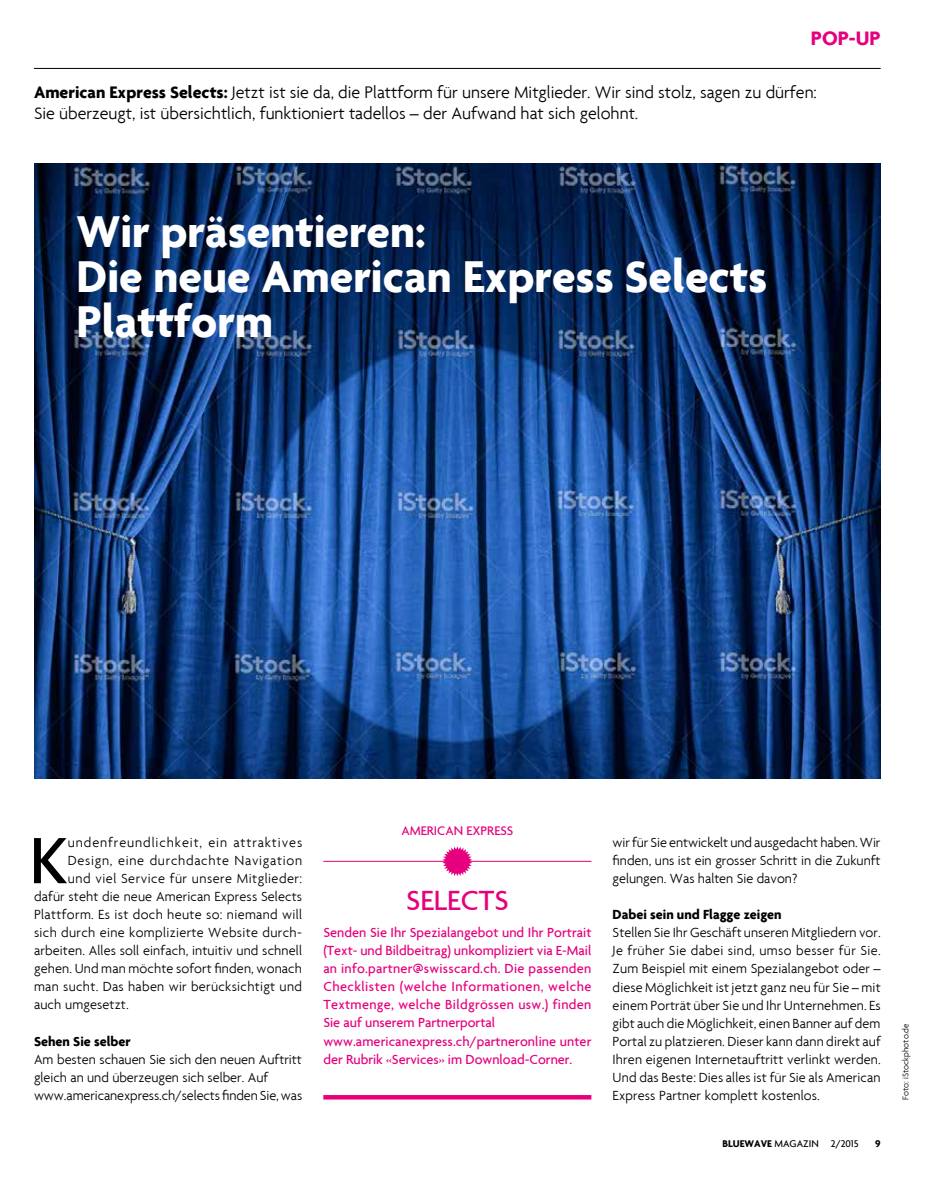
<style>
.page{position:relative;width:936px;height:1191px;background:#fff}
.page>*{position:absolute;margin:0;border:0;box-sizing:border-box;transform-origin:0 0}
.t1{font:500 70.8px "Agenda";color:#000}
.t2{font:700 48px/45px "Agenda";color:#fff}
.t3{font:500 30px "Agenda";color:#e6007d}
.t4{font:700 21px "Agenda";color:#e6007d}
.t5{font:300 18px/21px "Agenda";color:#000}
.t6{font:300 14.25px/18px "Agenda";letter-spacing:.01em;color:#000;text-align:justify}
.t7{font:500 14.25px/18px "Agenda";letter-spacing:.005em;color:#e6007d}
.t8{font:700 14.25px "Agenda";color:#000}
.t9{font:300 14.25px "Agenda";letter-spacing:.065em;color:#000}
.t10{font:300 14.25px "Agenda";letter-spacing:.035em;color:#000}
.t11{font:300 14.25px "Agenda";letter-spacing:.05em;color:#000}
.t12{font:500 13.5px "Agenda";color:#e6007d}
.t13{font:500 10.5px "Agenda";color:#000}
.t14{font:700 10.5px "Agenda";color:#000}
.t15{font:300 9px "Agenda";color:#000}
.s1{font-weight:700}
</style>
<div class="page">
<svg style="left:442px;top:846px;width:30px;height:30px"></svg>
<hr style="left:323px;top:861px;width:268px;height:1px;background:#e6007d">
<hr style="left:323px;top:1095px;width:268px;height:4px;background:#e6007d">
<hr style="left:34px;top:68px;width:846px;height:1px;background:#000">
<img style="left:34px;top:164px;width:846px;height:614px">
<h3 class="t4" style="left:810px;top:25px;width:71px">POP-UP</h3>
<p class="t5" style="left:34px;top:81px;width:784px"><span class="s1">American Express Selects:</span> Jetzt ist sie da, die Plattform für unsere Mitglieder. Wir sind stolz, sagen zu dürfen:<br>Sie überzeugt, ist übersichtlich, funktioniert tadellos – der Aufwand hat sich gelohnt.</p>
<h2 class="t2" style="left:77px;top:208px;width:692px">Wir präsentieren:<br>Die neue American Express Selects<br>Plattform</h2>
<h1 class="t1" style="left:29px;top:817px;width:40px">K</h1>
<p class="t9" style="left:68px;top:834px;width:236px">undenfreundlichkeit, ein attraktives</p>
<p class="t11" style="left:68px;top:852px;width:236px">Design, eine durchdachte Navigation</p>
<p class="t10" style="left:68px;top:870px;width:236px">und viel Service für unsere Mitglieder:</p>
<p class="t6" style="left:34px;top:887px;width:269px">dafür steht die neue American Express Selects</p>
<p class="t6" style="left:34px;top:905px;width:270px">Plattform. Es ist doch heute so: niemand will</p>
<p class="t6" style="left:34px;top:923px;width:269px">sich durch eine komplizierte Website durch-</p>
<p class="t6" style="left:34px;top:941px;width:269px">arbeiten. Alles soll einfach, intuitiv und schnell</p>
<p class="t6" style="left:34px;top:959px;width:269px">gehen. Und man möchte sofort finden, wonach</p>
<p class="t6" style="left:34px;top:977px;width:269px">man sucht. Das haben wir berücksichtigt und</p>
<p class="t6" style="left:34px;top:995px;width:96px">auch umgesetzt.</p>
<p class="t8" style="left:34px;top:1032px;width:98px">Sehen Sie selber</p>
<p class="t6" style="left:34px;top:1049px;width:270px;text-align:left">Am besten schauen Sie sich den neuen Auftritt gleich an und überzeugen sich selber. Auf www.americanexpress.ch/selects finden Sie, was</p>
<p class="t12" style="left:401px;top:822px;width:113px">AMERICAN EXPRESS</p>
<h3 class="t3" style="left:406px;top:881px;width:104px">SELECTS</h3>
<p class="t7" style="left:323px;top:923px;width:269px">Senden Sie Ihr Spezialangebot und Ihr Portrait (Text- und Bildbeitrag) unkompliziert via E-Mail an info.partner@swisscard.ch. Die passenden Checklisten (welche Informationen, welche Textmenge, welche Bildgrössen usw.) finden Sie auf unserem Partnerportal www.americanexpress.ch/partneronline unter der Rubrik «Services» im Download-Corner.</p>
<p class="t6" style="left:612px;top:833px;width:269px">wir für Sie entwickelt und ausgedacht haben. Wir finden, uns ist ein grosser Schritt in die Zukunft gelungen. Was halten Sie davon?</p>
<p class="t8" style="left:612px;top:906px;width:170px">Dabei sein und Flagge zeigen</p>
<p class="t6" style="left:612px;top:923px;width:270px">Stellen Sie Ihr Geschäft unseren Mitgliedern vor.<br>Je früher Sie dabei sind, umso besser für Sie.<br>Zum Beispiel mit einem Spezialangebot oder – diese Möglichkeit ist jetzt ganz neu für Sie – mit einem Porträt über Sie und Ihr Unternehmen. Es gibt auch die Möglichkeit, einen Banner auf dem Portal zu platzieren. Dieser kann dann direkt auf Ihren eigenen Internetauftritt verlinkt werden.<br>Und das Beste: Dies alles ist für Sie als American Express Partner komplett kostenlos.</p>
<p class="t13" style="left:722px;top:1137px;width:137px"><span class="s1">BLUEWAVE</span> MAGAZIN 2/2015</p>
<p class="t14" style="left:875px;top:1137px;width:7px">9</p>
<p class="t15" style="left:900px;top:1099px;width:77px;rotate:-90deg">Foto: iStockphoto.de</p>
</div>
